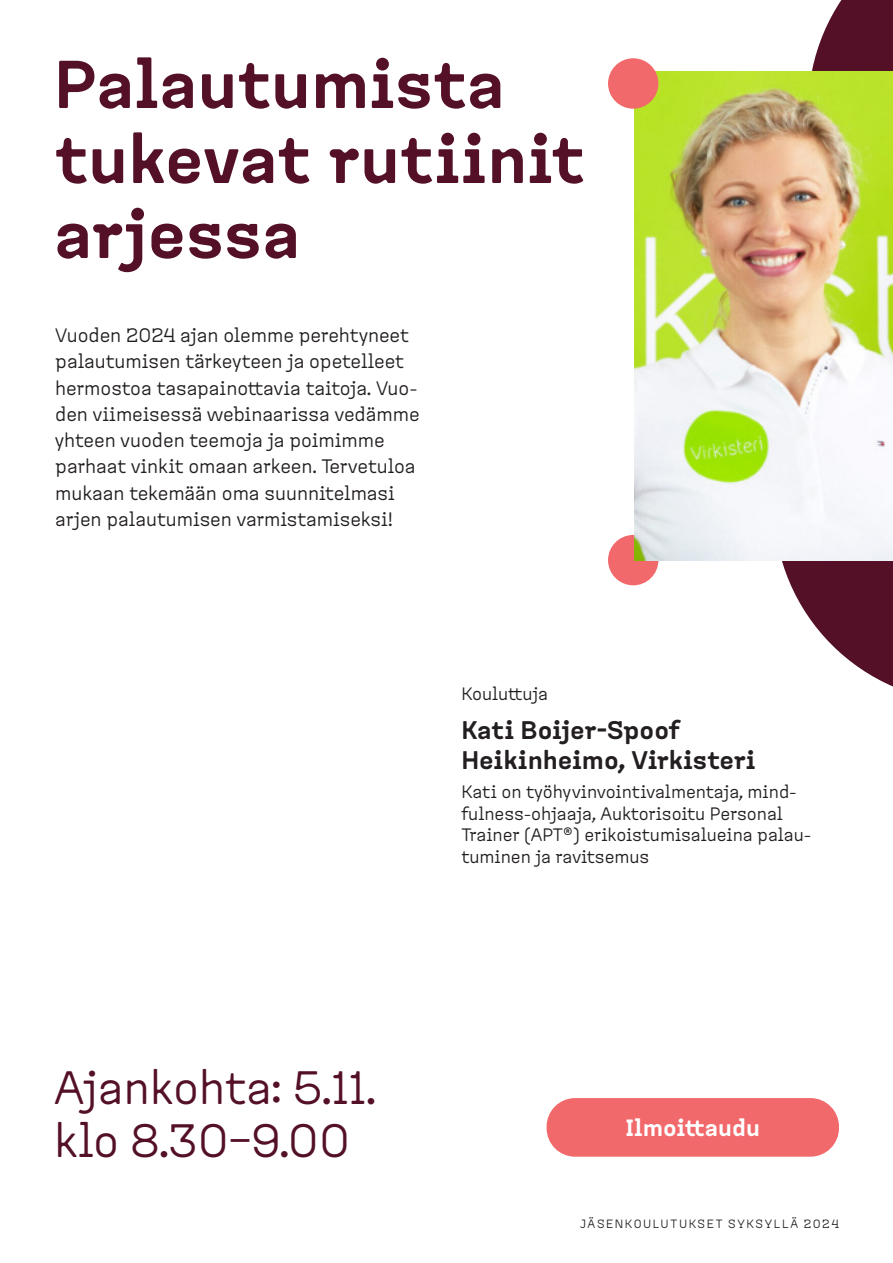
<style>
.page{position:relative;width:893px;height:1263px;background:#fff}
.page>*{position:absolute;margin:0;border:0;box-sizing:border-box;transform-origin:0 0}
.t1{font:700 67.5px/75px "Pro";letter-spacing:-.005em;color:#531027}
.t2{font:46.8px/52.7px "Pro";color:#531027}
.t3{font:700 25.5px/30px "Pro";letter-spacing:-.005em;color:#231f20}
.t4{font:700 23.55px "Pro";color:#fff}
.t5{font:19.5px/26.2px "Pro";color:#231f20}
.t6{font:18px/21.6px "Pro";color:#231f20}
.t7{font:12px "Pro";letter-spacing:.125em;color:#231f20}
</style>
<div class="page">
<div style="left:608px;top:535px;width:50px;height:50px;background:#f2696b;border-radius:50%"></div>
<svg style="left:774px;top:560px;width:119px;height:127px;fill:#531027"></svg>
<svg style="left:808px;top:0;width:85px;height:72px"></svg>
<img style="left:635px;top:72px;width:258px;height:488px">
<div style="left:608px;top:58px;width:50px;height:51px;background:#f2696b;border-radius:50%"></div>
<div style="left:547px;top:1098px;width:292px;height:59px;background:#f2696b;border-radius:29px"></div>
<h1 class="t1" style="left:54px;top:48px;width:532px">Palautumista tukevat rutiinit arjessa</h1>
<p class="t5" style="left:55px;top:322px;width:366px">Vuoden 2024 ajan olemme perehtyneet palautumisen tärkeyteen ja opetelleet hermostoa tasapainottavia taitoja. Vuo&shy;den viimeisessä webinaarissa vedämme yhteen vuoden teemoja ja poimimme parhaat vinkit omaan arkeen. Tervetuloa mukaan tekemään oma suunnitelmasi arjen palautumisen varmistamiseksi!</p>
<p class="t6" style="left:461px;top:683px;width:88px">Kouluttuja</p>
<h3 class="t3" style="left:461px;top:715px;width:296px">Kati Boijer-Spoof<br>Heikinheimo, Virkisteri</h3>
<p class="t6" style="left:461px;top:781px;width:351px">Kati on työhyvinvointivalmentaja, mind&shy;fulness-ohjaaja, Auktorisoitu Personal Trainer (APT®) erikoistumisalueina palau&shy;tuminen ja ravitsemus</p>
<h2 class="t2" style="left:54px;top:1061px;width:323px">Ajankohta: 5.11. klo 8.30–9.00</h2>
<p class="t4" style="left:625px;top:1113px;width:136px">Ilmoittaudu</p>
<p class="t7" style="left:580px;top:1216px;width:260px">JÄSENKOULUTUKSET SYKSYLLÄ 2024</p>
</div>
